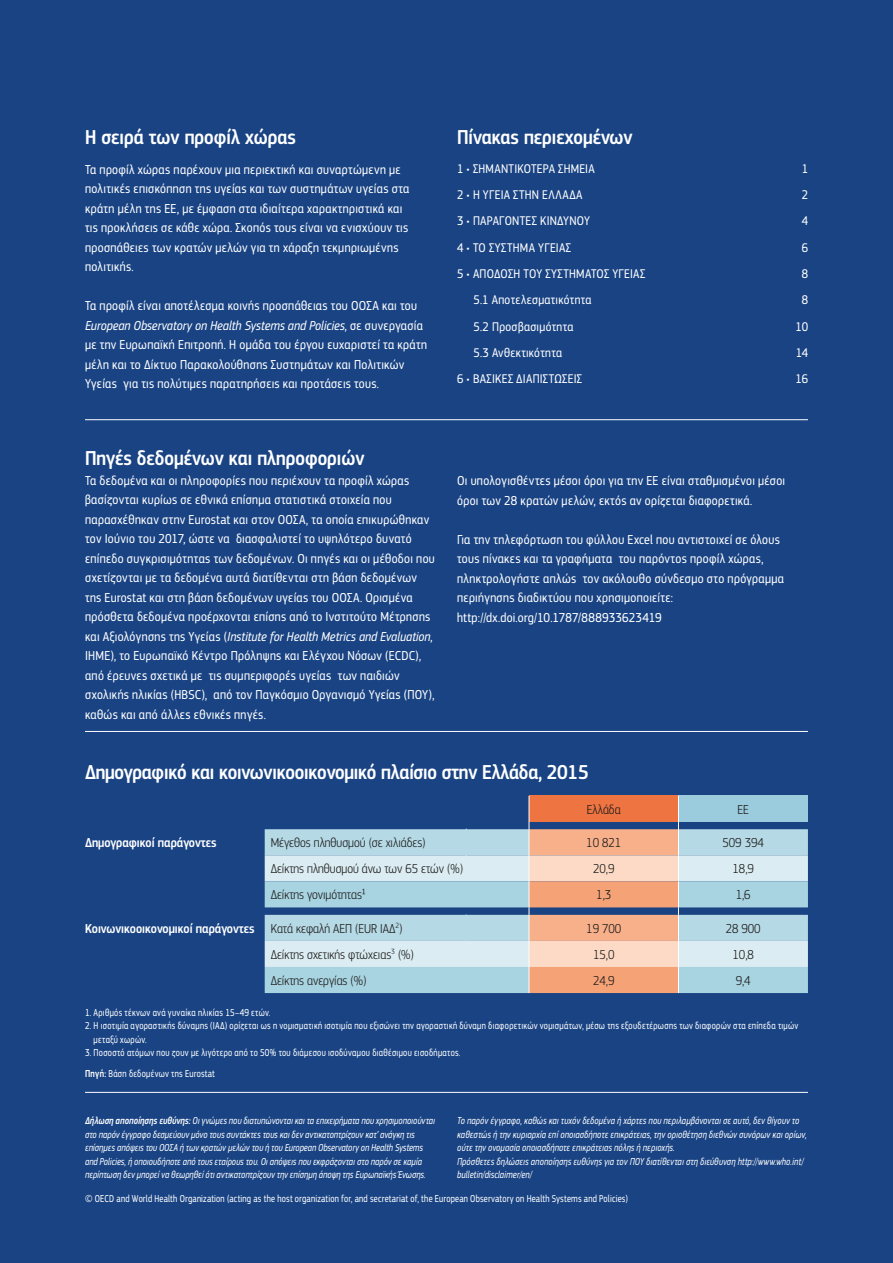
<style>
.page{position:relative;width:893px;height:1263px;background:#fff}
.page>*{position:absolute;margin:0;border:0;box-sizing:border-box;transform-origin:0 0}
.t1{font:500 21px "PF Square Sans Cond Pro";color:#fff}
.t2{font:13.5px/19.5px "PF Square Sans Cond Pro";letter-spacing:.025em;color:#fff}
.t3{font:300 13.5px "PF Square Sans Cond Pro";color:#1d1d1b}
.t4{font:500 13.5px "PF Square Sans Cond Pro";color:#fff}
.t5{font:13.2px "PF Square Sans Cond Pro";letter-spacing:.025em;color:#fff}
.t6{font:italic 10.5px/13.5px "PF Square Sans Cond Pro";letter-spacing:.02em;color:#fff;scale:.9 1}
.t7{font:10.5px/13.5px "PF Square Sans Cond Pro";letter-spacing:.03em;color:#fff;scale:.9 1}
.s1{font-style:italic}
.s2{font-weight:500}
.s3{font-family:"PF Square Sans Cond Pro Medium Itali";font-style:normal}
</style>
<div class="page">
<div style="left:0;top:0;width:892px;height:1263px;background:#194383"></div>
<hr style="left:85px;top:419px;width:723px;height:1px;background:#fff">
<hr style="left:85px;top:731px;width:723px;height:1px;background:#fff">
<hr style="left:85px;top:1092px;width:723px;height:1px;background:#fff">
<div style="left:678px;top:796px;width:130px;height:26px;background:#9accdd"></div>
<div style="left:265px;top:829px;width:543px;height:26px;background:#b6d9e6"></div>
<div style="left:265px;top:855px;width:543px;height:26px;background:#dbecf3"></div>
<svg style="left:265px;top:881px;width:543px;height:112px;background:#add0df"></svg>
<svg style="left:529px;top:796px;width:150px;height:197px;background:#e5a78b"></svg>
<h1 class="t1" style="left:85px;top:124px;width:212px">Η σειρά των προφίλ χώρας</h1>
<p class="t2" style="left:85px;top:160px;width:326px">Τα προφίλ χώρας παρέχουν μια περιεκτική και συναρτώμενη με πολιτικές επισκόπηση της υγείας και των συστημάτων υγείας στα κράτη μέλη της ΕΕ, με έμφαση στα ιδιαίτερα χαρακτηριστικά και τις προκλήσεις σε κάθε χώρα. Σκοπός τους είναι να ενισχύουν τις προσπάθειες των κρατών μελών για τη χάραξη τεκμηριωμένης πολιτικής.</p>
<p class="t2" style="left:85px;top:296px;width:343px">Τα προφίλ είναι αποτέλεσμα κοινής προσπάθειας του ΟΟΣΑ και του <span class="s1">European Observatory on Health Systems and Policies</span>, σε συνεργασία με την Ευρωπαϊκή Επιτροπή. Η ομάδα του έργου ευχαριστεί τα κράτη μέλη και το Δίκτυο Παρακολούθησης Συστημάτων και Πολιτικών Υγείας για τις πολύτιμες παρατηρήσεις και προτάσεις τους.</p>
<h1 class="t1" style="left:457px;top:124px;width:177px">Πίνακας περιεχομένων</h1>
<p class="t5" style="left:457px;top:161px;width:139px">1 • ΣΗΜΑΝΤΙΚΟΤΕΡΑ ΣΗΜΕΙΑ</p>
<p class="t5" style="left:802px;top:161px;width:8px">1</p>
<p class="t5" style="left:457px;top:187px;width:127px">2 • Η ΥΓΕΙΑ ΣΤΗΝ ΕΛΛΑΔΑ</p>
<p class="t5" style="left:802px;top:187px;width:8px">2</p>
<p class="t5" style="left:457px;top:214px;width:134px">3 • ΠΑΡΑΓΟΝΤΕΣ ΚΙΝΔΥΝΟΥ</p>
<p class="t5" style="left:802px;top:214px;width:8px">4</p>
<p class="t5" style="left:457px;top:240px;width:115px">4 • ΤΟ ΣΥΣΤΗΜΑ ΥΓΕΙΑΣ</p>
<p class="t5" style="left:802px;top:240px;width:8px">6</p>
<p class="t5" style="left:457px;top:266px;width:190px">5 • ΑΠΟΔΟΣΗ ΤΟΥ ΣΥΣΤΗΜΑΤΟΣ ΥΓΕΙΑΣ</p>
<p class="t5" style="left:802px;top:266px;width:8px">8</p>
<p class="t5" style="left:474px;top:292px;width:119px">5.1 Αποτελεσματικότητα</p>
<p class="t5" style="left:802px;top:292px;width:8px">8</p>
<p class="t5" style="left:474px;top:319px;width:101px">5.2 Προσβασιμότητα</p>
<p class="t5" style="left:795px;top:319px;width:14px">10</p>
<p class="t5" style="left:474px;top:345px;width:90px">5.3 Ανθεκτικότητα</p>
<p class="t5" style="left:796px;top:345px;width:14px">14</p>
<p class="t5" style="left:457px;top:371px;width:126px">6 • ΒΑΣΙΚΕΣ ΔΙΑΠΙΣΤΩΣΕΙΣ</p>
<p class="t5" style="left:795px;top:371px;width:14px">16</p>
<h1 class="t1" style="left:85px;top:446px;width:281px">Πηγές δεδομένων και πληροφοριών</h1>
<p class="t2" style="left:85px;top:471px;width:351px">Τα δεδομένα και οι πληροφορίες που περιέχουν τα προφίλ χώρας βασίζονται κυρίως σε εθνικά επίσημα στατιστικά στοιχεία που παρασχέθηκαν στην Eurostat και στον ΟΟΣΑ, τα οποία επικυρώθηκαν τον Ιούνιο του 2017, ώστε να διασφαλιστεί το υψηλότερο δυνατό επίπεδο συγκρισιμότητας των δεδομένων. Οι πηγές και οι μέθοδοι που σχετίζονται με τα δεδομένα αυτά διατίθενται στη βάση δεδομένων της Eurostat και στη βάση δεδομένων υγείας του ΟΟΣΑ. Ορισμένα πρόσθετα δεδομένα προέρχονται επίσης από το Ινστιτούτο Μέτρησης και Αξιολόγησης της Υγείας (<span class="s1">Institute for Health Metrics and Evaluation</span>, IHME), το Ευρωπαϊκό Κέντρο Πρόληψης και Ελέγχου Νόσων (ECDC), από έρευνες σχετικά με τις συμπεριφορές υγείας των παιδιών σχολικής ηλικίας (HBSC), από τον Παγκόσμιο Οργανισμό Υγείας (ΠΟΥ), καθώς και από άλλες εθνικές πηγές.</p>
<p class="t2" style="left:457px;top:471px;width:329px">Οι υπολογισθέντες μέσοι όροι για την ΕΕ είναι σταθμισμένοι μέσοι όροι των 28 κρατών μελών, εκτός αν ορίζεται διαφορετικά.</p>
<p class="t2" style="left:457px;top:530px;width:328px">Για την τηλεφόρτωση του φύλλου Excel που αντιστοιχεί σε όλους τους πίνακες και τα γραφήματα του παρόντος προφίλ χώρας, πληκτρολογήστε απλώς τον ακόλουθο σύνδεσμο στο πρόγραμμα περιήγησης διαδικτύου που χρησιμοποιείτε: http://dx.doi.org/10.1787/888933623419</p>
<h1 class="t1" style="left:85px;top:759px;width:505px">Δημογραφικό και κοινωνικοοικονομικό πλαίσιο στην Ελλάδα, 2015</h1>
<p class="t4" style="left:85px;top:834px;width:133px">Δημογραφικοί παράγοντες</p>
<p class="t4" style="left:85px;top:920px;width:171px">Κοινωνικοοικονομικοί παράγοντες</p>
<p class="t3" style="left:587px;top:802px;width:35px">Ελλάδα</p>
<p class="t3" style="left:737px;top:802px;width:13px">EE</p>
<p class="t3" style="left:271px;top:835px;width:156px">Μέγεθος πληθυσμού (σε χιλιάδες)</p>
<p class="t3" style="left:586px;top:835px;width:36px">10 821</p>
<p class="t3" style="left:722px;top:835px;width:43px">509 394</p>
<p class="t3" style="left:271px;top:861px;width:194px">Δείκτης πληθυσμού άνω των 65 ετών (%)</p>
<p class="t3" style="left:593px;top:861px;width:23px">20,9</p>
<p class="t3" style="left:733px;top:861px;width:23px">18,9</p>
<p class="t3" style="left:271px;top:887px;width:96px">Δείκτης γονιμότητας¹</p>
<p class="t3" style="left:596px;top:887px;width:16px">1,3</p>
<p class="t3" style="left:736px;top:887px;width:16px">1,6</p>
<p class="t3" style="left:271px;top:921px;width:133px">Κατά κεφαλή ΑΕΠ (EUR ΙΑΔ<sup>2</sup>)</p>
<p class="t3" style="left:586px;top:921px;width:36px">19 700</p>
<p class="t3" style="left:726px;top:921px;width:36px">28 900</p>
<p class="t3" style="left:271px;top:947px;width:145px">Δείκτης σχετικής φτώχειας<sup>3</sup> (%)</p>
<p class="t3" style="left:593px;top:947px;width:23px">15,0</p>
<p class="t3" style="left:733px;top:947px;width:23px">10,8</p>
<p class="t3" style="left:271px;top:973px;width:97px">Δείκτης ανεργίας (%)</p>
<p class="t3" style="left:593px;top:973px;width:23px">24,9</p>
<p class="t3" style="left:736px;top:973px;width:16px">9,4</p>
<p class="t7" style="left:85px;top:1006px;width:207px">1. Αριθμός τέκνων ανά γυναίκα ηλικίας 15–49 ετών.</p>
<p class="t7" style="left:94px;top:1019px;width:784px;text-indent:-9px">2. Η ισοτιμία αγοραστικής δύναμης (ΙΑΔ) ορίζεται ως η νομισματική ισοτιμία που εξισώνει την αγοραστική δύναμη διαφορετικών νομισμάτων, μέσω της εξουδετέρωσης των διαφορών στα επίπεδα τιμών μεταξύ χωρών.</p>
<p class="t7" style="left:85px;top:1043px;width:419px;line-height:20.2px">3. Ποσοστό ατόμων που ζουν με λιγότερο από το 50% του διάμεσου ισοδύναμου διαθέσιμου εισοδήματος.<br><span class="s2">Πηγή:</span> Βάση δεδομένων της Eurostat</p>
<p class="t6" style="left:85px;top:1114px;width:390px"><span class="s3">Δήλωση αποποίησης ευθύνης:</span> Οι γνώμες που διατυπώνονται και τα επιχειρήματα που χρησιμοποιούνται στο παρόν έγγραφο δεσμεύουν μόνο τους συντάκτες τους και δεν αντικατοπτρίζουν κατ’ ανάγκη τις επίσημες απόψεις του ΟΟΣΑ ή των κρατών μελών του ή του European Observatory on Health Systems and Policies, ή οποιουδήποτε από τους εταίρους του. Οι απόψεις που εκφράζονται στο παρόν σε καμία περίπτωση δεν μπορεί να θεωρηθεί ότι αντικατοπτρίζουν την επίσημη άποψη της Ευρωπαϊκής Ένωσης.</p>
<p class="t6" style="left:457px;top:1114px;width:390px">Το παρόν έγγραφο, καθώς και τυχόν δεδομένα ή χάρτες που περιλαμβάνονται σε αυτό, δεν θίγουν το καθεστώς ή την κυριαρχία επί οποιασδήποτε επικράτειας, την οριοθέτηση διεθνών συνόρων και ορίων, ούτε την ονομασία οποιασδήποτε επικράτειας πόλης ή περιοχής.<br>Πρόσθετες δηλώσεις αποποίησης ευθύνης για τον ΠΟΥ διατίθενται στη διεύθυνση http://www.who.int/ bulletin/disclaimer/en/</p>
<p class="t7" style="left:85px;top:1192px;width:605px">© OECD and World Health Organization (acting as the host organization for, and secretariat of, the European Observatory on Health Systems and Policies)</p>
</div>
